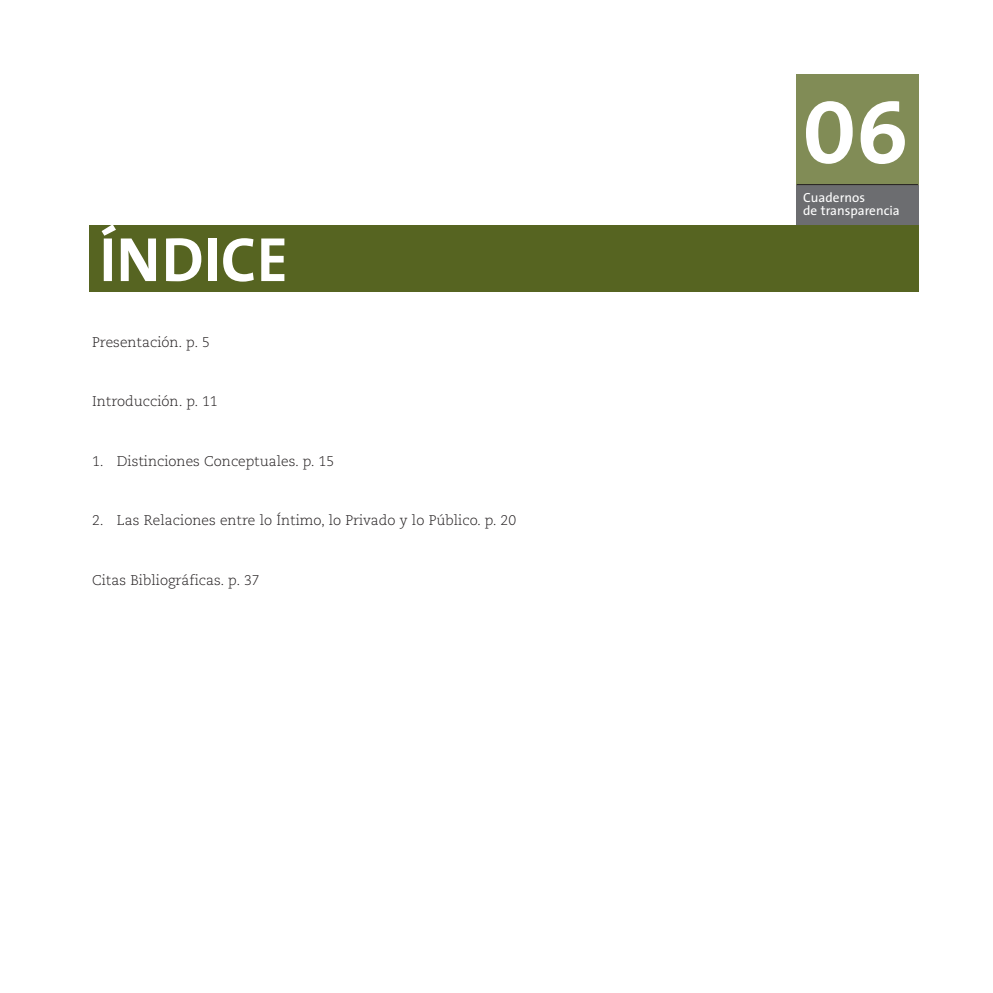
<style>
.page{position:relative;width:993px;height:993px;background:#fff}
.page>*{position:absolute;margin:0;border:0;box-sizing:border-box;transform-origin:0 0}
.t1{font:90.48px "The Mix Bold Caps";color:#fff}
.t2{font:700 63px "The Sans";color:#fff}
.t3{font:300 14px "Caecilia";color:#231f20}
.t4{font:13.3px/13px "The Sans";color:#fff}
</style>
<div class="page">
<div style="left:795px;top:74px;width:123px;height:111px;background:#818c56"></div>
<div style="left:795px;top:185px;width:123px;height:41px;background:#6c6d70"></div>
<hr style="left:796px;top:184px;width:121px;height:1px;background:#231f20">
<div style="left:89px;top:225px;width:829px;height:67px;background:#566421"></div>
<h2 class="t2" style="left:99px;top:235px;width:190px">ÍNDICE</h2>
<p class="t3" style="left:92px;top:336px;width:119px">Presentación. p. 5</p>
<p class="t3" style="left:92px;top:395px;width:127px">Introducción. p. 11</p>
<p class="t3" style="left:92px;top:455px;width:243px">1. Distinciones Conceptuales. p. 15</p>
<p class="t3" style="left:92px;top:514px;width:425px">2. Las Relaciones entre lo Íntimo, lo Privado y lo Público. p. 20</p>
<p class="t3" style="left:92px;top:574px;width:169px">Citas Bibliográficas. p. 37</p>
<h1 class="t1" style="left:802px;top:102px;width:107px">06</h1>
<p class="t4" style="left:803px;top:192px;width:98px">Cuadernos<br>de transparencia</p>
</div>
